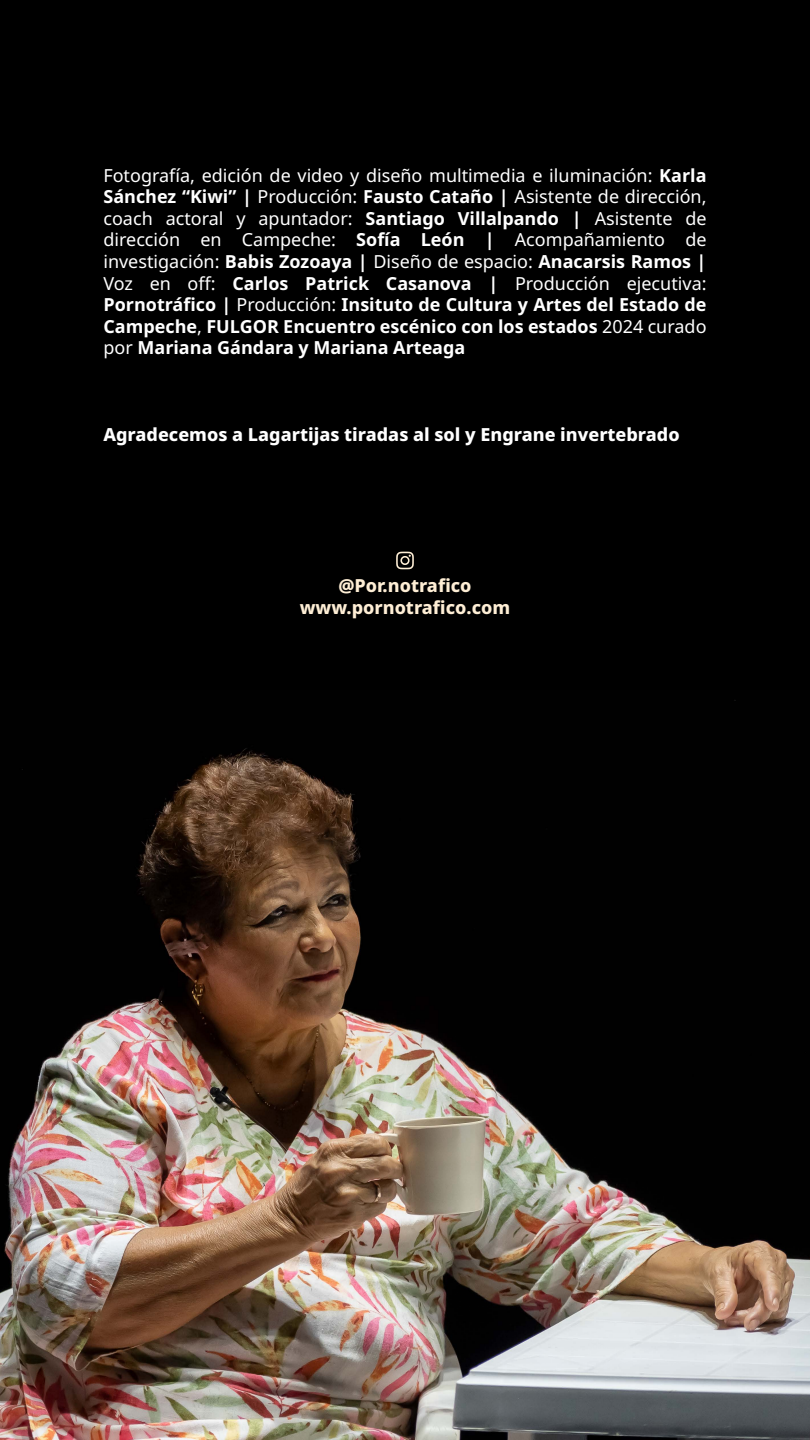
<style>
.page{position:relative;width:810px;height:1440px;background:#000}
.page>*{position:absolute;margin:0;border:0;box-sizing:border-box;transform-origin:0 0}
.t1{font:18px/21.6px "Noto Sans";color:#fff;text-align:justify}
.t2{font:800 18px "Noto Sans";color:#fff}
.t3{font:800 18px/21.6px "Noto Sans";color:#feeed5;text-align:center}
.s1{font-weight:700}
</style>
<div class="page">
<svg style="left:396px;top:552px;width:18px;height:17px"></svg>
<img style="left:0;top:700px;width:810px;height:740px">
<p class="t1" style="left:103px;top:165px;width:605px">Fotografía, edición de video y diseño multimedia e iluminación: <span class="s1">Karla Sánchez “Kiwi” |</span> Producción: <span class="s1">Fausto Cataño |</span> Asistente de dirección, coach actoral y apuntador: <span class="s1">Santiago Villalpando |</span> Asistente de dirección en Campeche: <span class="s1">Sofía León |</span> Acompañamiento de investigación: <span class="s1">Babis Zozoaya |</span> Diseño de espacio: <span class="s1">Anacarsis Ramos | </span>Voz en off: <span class="s1">Carlos Patrick Casanova |</span> Producción ejecutiva:<br><span class="s1">Pornotráfico |</span> Producción: <span class="s1">Insituto de Cultura y Artes del Estado de Campeche</span>, <span class="s1">FULGOR Encuentro escénico con los estados</span> 2024 curado por <span class="s1">Mariana Gándara y Mariana Arteaga</span></p>
<p class="t2" style="left:103px;top:421px;width:578px">Agradecemos a Lagartijas tiradas al sol y Engrane invertebrado</p>
<p class="t3" style="left:300px;top:575px;width:212px">@Por.notrafico www.pornotrafico.com</p>
</div>
